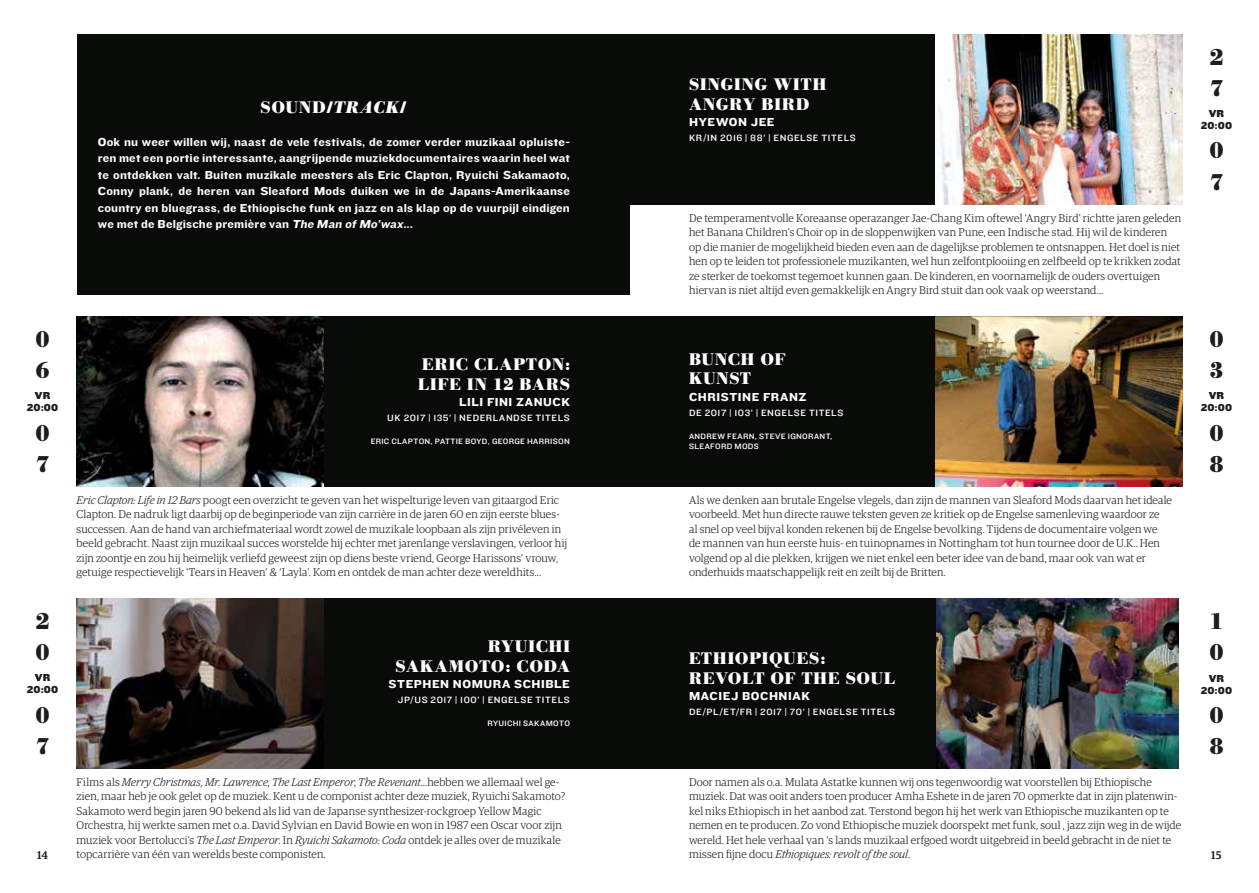
<style>
.page{position:relative;width:1259px;height:893px;background:#fff}
.page>*{position:absolute;margin:0;border:0;box-sizing:border-box;transform-origin:0 0}
.t1{font:700 22.5px/31.2px "Bodoni Berthold BQ";color:#1d1d1b}
.t2{font:700 16.5px/19.5px "Bodoni Berthold BQ";letter-spacing:.06em;color:#fff}
.t3{font:italic 700 16.5px "Bodoni Berthold BQ";letter-spacing:.06em;color:#fff}
.t4{font:12px/16.5px "Knockout HTF52 Cruiserweight";letter-spacing:.045em;color:#fff;text-align:justify}
.t5{font:300 11.25px/14.5px "Guardian Egyp";letter-spacing:.015em;color:#1d1d1b}
.t6{font:500 11.25px "Guardian Egyp";color:#1d1d1b}
.t7{font:10.5px/11.7px "Knockout HTF72 Full Cruiserwt";letter-spacing:.015em;color:#1d1d1b;text-align:center}
.t8{font:9.45px "Knockout HTF31 Junior Middlewt";letter-spacing:.055em;color:#fff;scale:1.11 1}
.t9{font:8.1px/10.5px "Knockout HTF31 Junior Middlewt";letter-spacing:.035em;color:#fff;scale:1.11 1}
.s1{font-style:normal}
.s2{font-style:italic}
</style>
<div class="page">
<div style="left:629px;top:34px;width:306px;height:170px;background:#090b09"></div>
<div style="left:323px;top:316px;width:306px;height:170px;background:#090b09"></div>
<div style="left:629px;top:316px;width:306px;height:170px;background:#090b09"></div>
<div style="left:323px;top:598px;width:306px;height:170px;background:#090b09"></div>
<img style="left:931px;top:598px;width:247px;height:170px">
<img style="left:935px;top:316px;width:247px;height:170px">
<img style="left:939px;top:34px;width:243px;height:170px">
<img style="left:77px;top:598px;width:246px;height:170px">
<img style="left:77px;top:316px;width:246px;height:170px">
<div style="left:629px;top:599px;width:306px;height:170px;background:#090b09"></div>
<div style="left:77px;top:34px;width:552px;height:261px;background:#090b09"></div>
<h2 class="t3" style="left:261px;top:97px;width:148px"><span class="s1">SOUND</span>/TRACK/</h2>
<p class="t4" style="left:98px;top:134px;width:474px">Ook nu weer willen wij, naast de vele festivals, de zomer verder muzikaal opluiste&shy;ren met een portie interessante, aangrijpende muziekdocumentaires waarin heel wat te ontdekken valt. Buiten muzikale meesters als Eric Clapton, Ryuichi Sakamaoto, Conny plank, de heren van Sleaford Mods duiken we in de Japans-Amerikaanse country en bluegrass, de Ethiopische funk en jazz en als klap op de vuurpijl eindigen we met de Belgische première van <span class="s2">The Man of Mo’wax...</span></p>
<h1 class="t1" style="left:36px;top:324px;width:15px">0<br>6</h1>
<p class="t7" style="left:27px;top:390px;width:33px">VR<br>20:00</p>
<h1 class="t1" style="left:36px;top:418px;width:15px">0<br>7</h1>
<h1 class="t1" style="left:36px;top:606px;width:15px">2<br>0</h1>
<p class="t7" style="left:27px;top:672px;width:33px">VR<br>20:00</p>
<h1 class="t1" style="left:36px;top:700px;width:15px">0<br>7</h1>
<h2 class="t2" style="left:418px;top:355px;width:153px">ERIC CLAPTON:<br>LIFE IN 12 BARS</h2>
<p class="t4" style="left:459px;top:394px;width:112px">LILI FINI ZANUCK</p>
<p class="t8" style="left:387px;top:413px;width:166px">UK 2017 | 135’ | NEDERLANDSE TITELS</p>
<p class="t9" style="left:371px;top:436px;width:181px">ERIC CLAPTON, PATTIE BOYD, GEORGE HARRISON</p>
<p class="t5" style="left:77px;top:492px;width:492px"><span class="s2">Eric Clapton: Life in 12 Bars</span> poogt een overzicht te geven van het wispelturige leven van gitaargod Eric Clapton. De nadruk ligt daarbij op de beginperiode van zijn carrière in de jaren 60 en zijn eerste blues&shy;successen. Aan de hand van archiefmateriaal wordt zowel de muzikale loopbaan als zijn privéleven in beeld gebracht. Naast zijn muzikaal succes worstelde hij echter met jarenlange verslavingen, verloor hij zijn zoontje en zou hij heimelijk verliefd geweest zijn op diens beste vriend, George Harissons’ vrouw, getuige respectievelijk ‘Tears in Heaven’ &amp; ‘Layla’. Kom en ontdek de man achter deze wereldhits...</p>
<h2 class="t2" style="left:395px;top:637px;width:176px;text-align:right">RYUICHI<br>SAKAMOTO: CODA</h2>
<p class="t4" style="left:388px;top:676px;width:183px">STEPHEN NOMURA SCHIBLE</p>
<p class="t8" style="left:398px;top:695px;width:157px">JP/US 2017 | 100’ | ENGELSE TITELS</p>
<p class="t9" style="left:487px;top:718px;width:76px">RYUICHI SAKAMOTO</p>
<h2 class="t2" style="left:689px;top:75px;width:139px">SINGING WITH<br>ANGRY BIRD</h2>
<p class="t4" style="left:689px;top:114px;width:87px">HYEWON JEE</p>
<p class="t8" style="left:689px;top:133px;width:152px">KR/IN 2016 | 88’ | ENGELSE TITELS</p>
<p class="t5" style="left:689px;top:210px;width:493px">De temperamentvolle Koreaanse operazanger Jae-Chang Kim oftewel ‘Angry Bird’ richtte jaren geleden het Banana Children’s Choir op in de sloppenwijken van Pune, een Indische stad. Hij wil de kinderen op die manier de mogelijkheid bieden even aan de dagelijkse problemen te ontsnappen. Het doel is niet hen op te leiden tot professionele muzikanten, wel hun zelfontplooiing en zelfbeeld op te krikken zodat ze sterker de toekomst tegemoet kunnen gaan. De kinderen, en voornamelijk de ouders overtuigen hiervan is niet altijd even gemakkelijk en Angry Bird stuit dan ook vaak op weerstand...</p>
<h2 class="t2" style="left:689px;top:350px;width:98px">BUNCH OF<br>KUNST</h2>
<p class="t4" style="left:689px;top:389px;width:119px">CHRISTINE FRANZ</p>
<p class="t8" style="left:689px;top:407px;width:140px">DE 2017 | 103’ | ENGELSE TITELS</p>
<p class="t9" style="left:689px;top:431px;width:131px">ANDREW FEARN, STEVE IGNORANT,<br>SLEAFORD MODS</p>
<p class="t5" style="left:689px;top:492px;width:484px">Als we denken aan brutale Engelse vlegels, dan zijn de mannen van Sleaford Mods daarvan het ideale voorbeeld. Met hun directe rauwe teksten geven ze kritiek op de Engelse samenleving waardoor ze<br>al snel op veel bijval konden rekenen bij de Engelse bevolking. Tijdens de documentaire volgen we de mannen van hun eerste huis- en tuinopnames in Nottingham tot hun tournee door de U.K.. Hen volgend op al die plekken, krijgen we niet enkel een beter idee van de band, maar ook van wat er onderhuids maatschappelijk reit en zeilt bij de Britten.</p>
<h2 class="t2" style="left:689px;top:649px;width:208px">ETHIOPIQUES:<br>REVOLT OF THE SOUL</h2>
<p class="t4" style="left:689px;top:688px;width:122px">MACIEJ BOCHNIAK</p>
<p class="t8" style="left:689px;top:707px;width:187px">DE/PL/ET/FR | 2017 | 70’ | ENGELSE TITELS</p>
<h1 class="t1" style="left:1209px;top:42px;width:15px">2<br>7</h1>
<p class="t7" style="left:1200px;top:108px;width:33px">VR<br>20:00</p>
<h1 class="t1" style="left:1209px;top:136px;width:15px">0<br>7</h1>
<h1 class="t1" style="left:1209px;top:324px;width:15px">0<br>3</h1>
<p class="t7" style="left:1200px;top:390px;width:33px">VR<br>20:00</p>
<h1 class="t1" style="left:1209px;top:418px;width:15px">0<br>8</h1>
<h1 class="t1" style="left:1209px;top:606px;width:15px">1<br>0</h1>
<p class="t7" style="left:1200px;top:673px;width:33px">VR<br>20:00</p>
<h1 class="t1" style="left:1209px;top:700px;width:15px">0<br>8</h1>
<p class="t5" style="left:77px;top:774px;width:490px">Films als <span class="s2">Merry Christmas, Mr. Lawrence</span>, <span class="s2">The Last Emperor</span>, <span class="s2">The Revenant</span>...hebben we allemaal wel ge&shy;zien, maar heb je ook gelet op de muziek. Kent u de componist achter deze muziek, Ryuichi Sakamoto?<br>Sakamoto werd begin jaren 90 bekend als lid van de Japanse synthesizer-rockgroep Yellow Magic Orchestra, hij werkte samen met o.a. David Sylvian en David Bowie en won in 1987 een Oscar voor zijn muziek voor Bertolucci’s <span class="s2">The Last Emperor</span>. In <span class="s2">Ryuichi Sakamoto: Coda</span> ontdek je alles over de muzikale topcarrière van één van werelds beste componisten.</p>
<p class="t5" style="left:689px;top:774px;width:494px">Door namen als o.a. Mulata Astatke kunnen wij ons tegenwoordig wat voorstellen bij Ethiopische muziek. Dat was ooit anders toen producer Amha Eshete in de jaren 70 opmerkte dat in zijn platenwin&shy;kel niks Ethiopisch in het aanbod zat. Terstond begon hij het werk van Ethiopische muzikanten op te nemen en te producen. Zo vond Ethiopische muziek doorspekt met funk, soul , jazz zijn weg in de wijde wereld. Het hele verhaal van ‘s lands muzikaal erfgoed wordt uitgebreid in beeld gebracht in de niet te missen fijne docu <span class="s2">Ethiopiques: revolt of the soul</span>.</p>
<p class="t6" style="left:37px;top:847px;width:12px">14</p>
<p class="t6" style="left:1211px;top:847px;width:12px">15</p>
</div>
